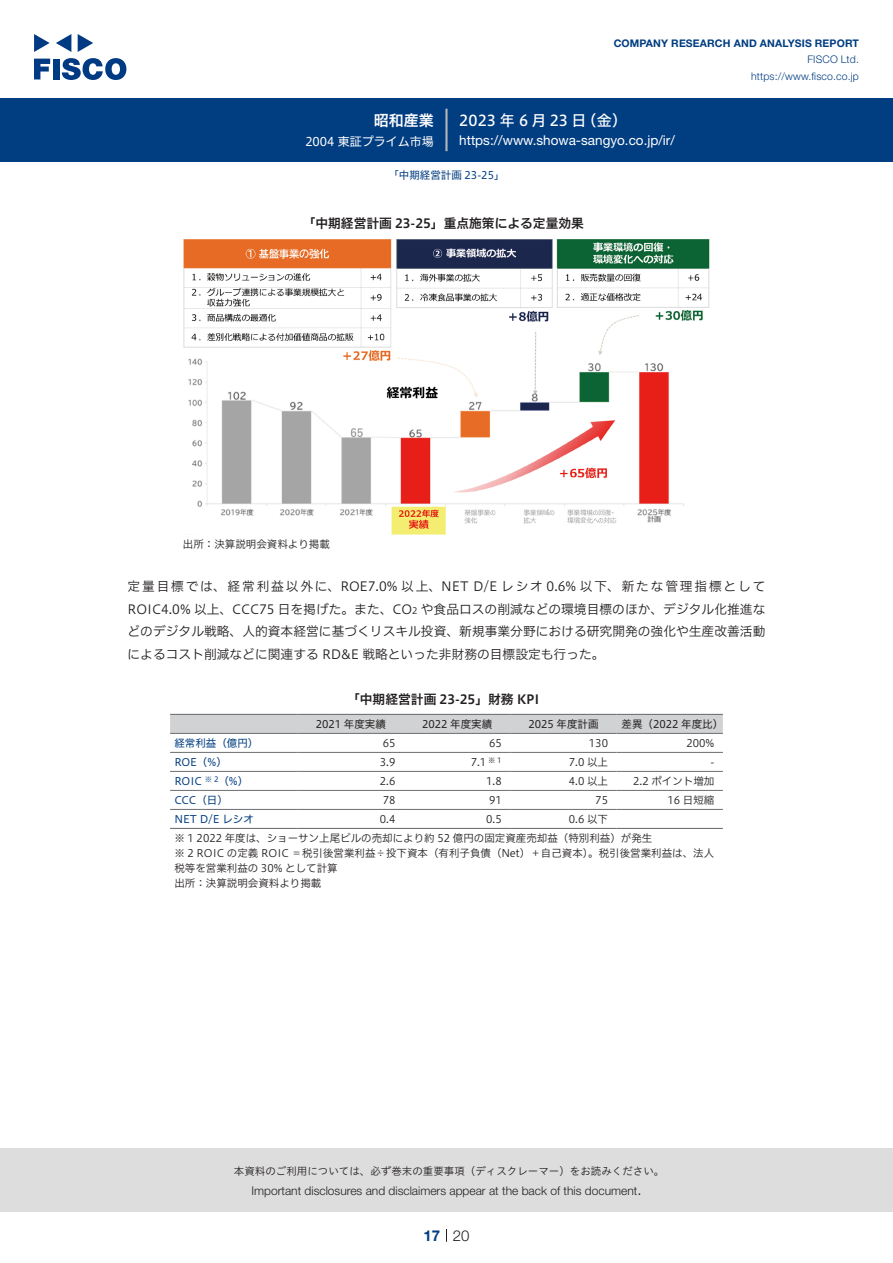
<style>
.page{position:relative;width:893px;height:1263px;background:#fff}
.page>*{position:absolute;margin:0;border:0;box-sizing:border-box;transform-origin:0 0}
.t1{font:15px "Hiragino UD Sans F Std N W5";letter-spacing:.21em;color:#fff}
.t2{font:15px "Hiragino UD Sans F Std N W6";color:#fff}
.t3{font:300 15px "Helvetica Neue LT Std";color:#231f20}
.t4{font:700 15px "Helvetica Neue LT Std";color:#003d81}
.t5{font:13.5px "Helvetica Neue LT Std";color:#fff}
.t6{font:12.75px/22.5px "Hiragino UD Sans F Std N W3";color:#231f20;text-align:right}
.t7{font:12.75px "Hiragino UD Sans F Std N W6";color:#231f20}
.t8{font:300 12px "Helvetica Neue LT Std";color:#231f20}
.t9{font:12px "Hiragino UD Sans F Std N W4";color:#fff}
.t10{font:10.5px/15px "Hiragino UD Sans F Std N W3";color:#231f20}
.t11{font:10.5px "Hiragino UD Sans F Std N W4";color:#003d81}
.t12{font:10.5px "Hiragino UD Sans Std W3";color:#231f20}
.t13{font:10.5px "Hiragino UD Sans F Std N W4";color:#231f20}
.t14{font:700 10.5px "Helvetica Neue LT Std";letter-spacing:.015em;color:#003d81}
.t15{font:300 10.5px/16.5px "Helvetica Neue LT Std";letter-spacing:.015em;color:#003d81;text-align:right}
.t16{font:8.85px "Hiragino UD Sans F Std N W3";color:#231f20}
.t17{font:7.35px "Hiragino UD Sans F Std N W3";color:#231f20}
.t18{font:7.35px "Hiragino UD Sans F Std N W4";color:#003d81}
</style>
<div class="page">
<div style="left:0;top:1148px;width:893px;height:64px;background:#ddd"></div>
<svg style="left:34px;top:59px;width:16px;height:20px"></svg>
<div style="left:53px;top:59px;width:6px;height:20px;background:#003a83"></div>
<svg style="left:62px;top:58px;width:64px;height:22px"></svg>
<svg style="left:34px;top:34px;width:16px;height:18px"></svg>
<svg style="left:78px;top:34px;width:15px;height:18px"></svg>
<svg style="left:56px;top:34px;width:15px;height:18px"></svg>
<div style="left:0;top:98px;width:893px;height:64px;background:#003d81"></div>
<hr style="left:445px;top:109px;width:3px;height:42px;background:#b5b5b6">
<svg style="left:446px;top:1229px;width:1px;height:13px"></svg>
<img style="left:183px;top:239px;width:527px;height:296px">
<div style="left:170px;top:715px;width:553px;height:18px;background:#d1d2d4"></div>
<hr style="left:170px;top:733px;width:128px;height:1px;background:#6c6d70">
<hr style="left:298px;top:733px;width:106px;height:1px;background:#6c6d70">
<hr style="left:404px;top:733px;width:106px;height:1px;background:#6c6d70">
<hr style="left:510px;top:733px;width:107px;height:1px;background:#6c6d70">
<hr style="left:617px;top:733px;width:106px;height:1px;background:#6c6d70">
<hr style="left:170px;top:752px;width:128px;height:1px;background:#6c6d70">
<hr style="left:298px;top:752px;width:106px;height:1px;background:#6c6d70">
<hr style="left:404px;top:752px;width:106px;height:1px;background:#6c6d70">
<hr style="left:510px;top:752px;width:107px;height:1px;background:#6c6d70">
<hr style="left:617px;top:752px;width:106px;height:1px;background:#6c6d70">
<hr style="left:170px;top:771px;width:128px;height:1px;background:#6c6d70">
<hr style="left:298px;top:771px;width:106px;height:1px;background:#6c6d70">
<hr style="left:404px;top:771px;width:106px;height:1px;background:#6c6d70">
<hr style="left:510px;top:771px;width:107px;height:1px;background:#6c6d70">
<hr style="left:617px;top:771px;width:106px;height:1px;background:#6c6d70">
<hr style="left:170px;top:790px;width:128px;height:1px;background:#6c6d70">
<hr style="left:298px;top:790px;width:106px;height:1px;background:#6c6d70">
<hr style="left:404px;top:790px;width:106px;height:1px;background:#6c6d70">
<hr style="left:510px;top:790px;width:107px;height:1px;background:#6c6d70">
<hr style="left:617px;top:790px;width:106px;height:1px;background:#6c6d70">
<hr style="left:170px;top:809px;width:128px;height:1px;background:#6c6d70">
<hr style="left:298px;top:809px;width:106px;height:1px;background:#6c6d70">
<hr style="left:404px;top:809px;width:106px;height:1px;background:#6c6d70">
<hr style="left:510px;top:809px;width:107px;height:1px;background:#6c6d70">
<hr style="left:617px;top:809px;width:106px;height:1px;background:#6c6d70">
<hr style="left:170px;top:714px;width:128px;height:1px;background:#6c6d70">
<hr style="left:298px;top:714px;width:106px;height:1px;background:#6c6d70">
<hr style="left:404px;top:714px;width:106px;height:1px;background:#6c6d70">
<hr style="left:510px;top:714px;width:107px;height:1px;background:#6c6d70">
<hr style="left:617px;top:714px;width:106px;height:1px;background:#6c6d70">
<hr style="left:170px;top:828px;width:128px;height:1px;background:#6c6d70">
<hr style="left:298px;top:828px;width:106px;height:1px;background:#6c6d70">
<hr style="left:404px;top:828px;width:106px;height:1px;background:#6c6d70">
<hr style="left:510px;top:828px;width:107px;height:1px;background:#6c6d70">
<hr style="left:617px;top:828px;width:106px;height:1px;background:#6c6d70">
<h1 class="t2" style="left:374px;top:109px;width:62px">昭和産業</h1>
<p class="t9" style="left:305px;top:132px;width:130px">2004 東証プライム市場</p>
<p class="t14" style="left:614px;top:37px;width:247px">COMPANY RESEARCH AND ANALYSIS REPORT</p>
<p class="t15" style="left:751px;top:51px;width:109px">FISCO Ltd. https://www.fisco.co j p.</p>
<h1 class="t1" style="left:582px;top:109px;width:47px">（金(</h1>
<h1 class="t1" style="left:459px;top:109px;width:129px">2023年6月23日</h1>
<p class="t5" style="left:459px;top:132px;width:217px">https://www.showa-sangyo. c o j p. /i r/</p>
<p class="t11" style="left:388px;top:167px;width:118px">「中期経営計画 23-25「</p>
<p class="t7" style="left:303px;top:214px;width:283px">「中期経営計画 23-25」重点施策による定量効果</p>
<p class="t10" style="left:183px;top:536px;width:149px">出所：決算説明会資料より掲載</p>
<p class="t6" style="left:128px;top:574px;width:639px">定量目標では、経常利益以外に、ROE7.0% 以上、NET D E/ レシオ 0.6% 以下、新たな管理指標としてや食品ロスの削減などの環境目標のほか、デジタル化推進な</p>
<p class="t6" style="left:128px;top:597px;width:639px;text-align:left">ROIC4.0% 以上、CCC75 日を掲げた。また、CO<br>どのデジタル戦略、人的資本経営に基づくリスキル投資、新規事業分野における研究開発の強化や生産改善活動によるコスト削減などに関連する RD&amp;E 戦略といった非財務の目標設定も行った。</p>
<p class="t7" style="left:347px;top:689px;width:194px">「中期経営計画 23-25」財務 KPI</p>
<p class="t13" style="left:621px;top:716px;width:103px">差異（2022 年度比(</p>
<p class="t16" style="left:412px;top:604px;width:7px">2</p>
<p class="t13" style="left:316px;top:716px;width:72px">2021 年度実績</p>
<p class="t13" style="left:422px;top:716px;width:72px">2022 年度実績</p>
<p class="t13" style="left:528px;top:716px;width:72px">2025 年度計画</p>
<p class="t11" style="left:174px;top:735px;width:85px">経常利益（億円(</p>
<p class="t10" style="left:383px;top:735px;width:14px">65</p>
<p class="t10" style="left:489px;top:735px;width:14px">65</p>
<p class="t10" style="left:589px;top:735px;width:21px">130</p>
<p class="t10" style="left:686px;top:735px;width:30px">200%</p>
<p class="t11" style="left:174px;top:754px;width:54px">ROE（%）</p>
<p class="t10" style="left:380px;top:754px;width:17px">3.9</p>
<p class="t17" style="left:488px;top:754px;width:15px">※ 1</p>
<p class="t10" style="left:471px;top:754px;width:17px">7.1</p>
<p class="t10" style="left:569px;top:754px;width:41px">7.0 以上</p>
<p class="t10" style="left:710px;top:754px;width:5px">-</p>
<p class="t11" style="left:214px;top:773px;width:36px">（<sup>2</sup> %）</p>
<p class="t18" style="left:205px;top:773px;width:9px">※</p>
<p class="t11" style="left:174px;top:773px;width:29px">ROIC</p>
<p class="t10" style="left:380px;top:773px;width:17px">2.6</p>
<p class="t10" style="left:486px;top:773px;width:17px">1.8</p>
<p class="t10" style="left:569px;top:773px;width:41px">4.0 以上</p>
<p class="t10" style="left:633px;top:773px;width:83px">2.2 ポイント増加</p>
<p class="t11" style="left:174px;top:792px;width:55px">CCC（日）</p>
<p class="t10" style="left:383px;top:792px;width:14px">78</p>
<p class="t10" style="left:489px;top:792px;width:14px">91</p>
<p class="t10" style="left:595px;top:792px;width:14px">75</p>
<p class="t10" style="left:667px;top:792px;width:48px">16 日短縮</p>
<p class="t11" style="left:174px;top:811px;width:81px">NET D E/ レシオ</p>
<p class="t10" style="left:174px;top:830px;width:541px">※ 1 2022 年度は、ショーサン上尾ビルの売却により約 52 億円の固定資産売却益（特別利益）が発生<br>※ 2 ROIC の定義 ROIC ＝税引後営業利益÷投下資本（有利子負債（Net）＋自己資本）。税引後営業利益は、法人税等を営業利益の 30% として計算<br>出所：決算説明会資料より掲載</p>
<p class="t10" style="left:569px;top:811px;width:41px">0.6 以下</p>
<p class="t10" style="left:380px;top:811px;width:17px">0.4</p>
<p class="t10" style="left:486px;top:811px;width:17px">0.5</p>
<p class="t12" style="left:234px;top:1163px;width:432px">本資料のご利用については、必ず巻末の重要事項（ディスクレーマー）をお読みください。</p>
<h1 class="t3" style="left:637px;top:1180px;width:6px">.</h1>
<p class="t8" style="left:251px;top:1183px;width:387px">Important disclosures and disclaimers appear at the back of this document</p>
<h1 class="t4" style="left:423px;top:1226px;width:18px">17</h1>
<h1 class="t3" style="left:453px;top:1226px;width:18px">20</h1>
</div>
